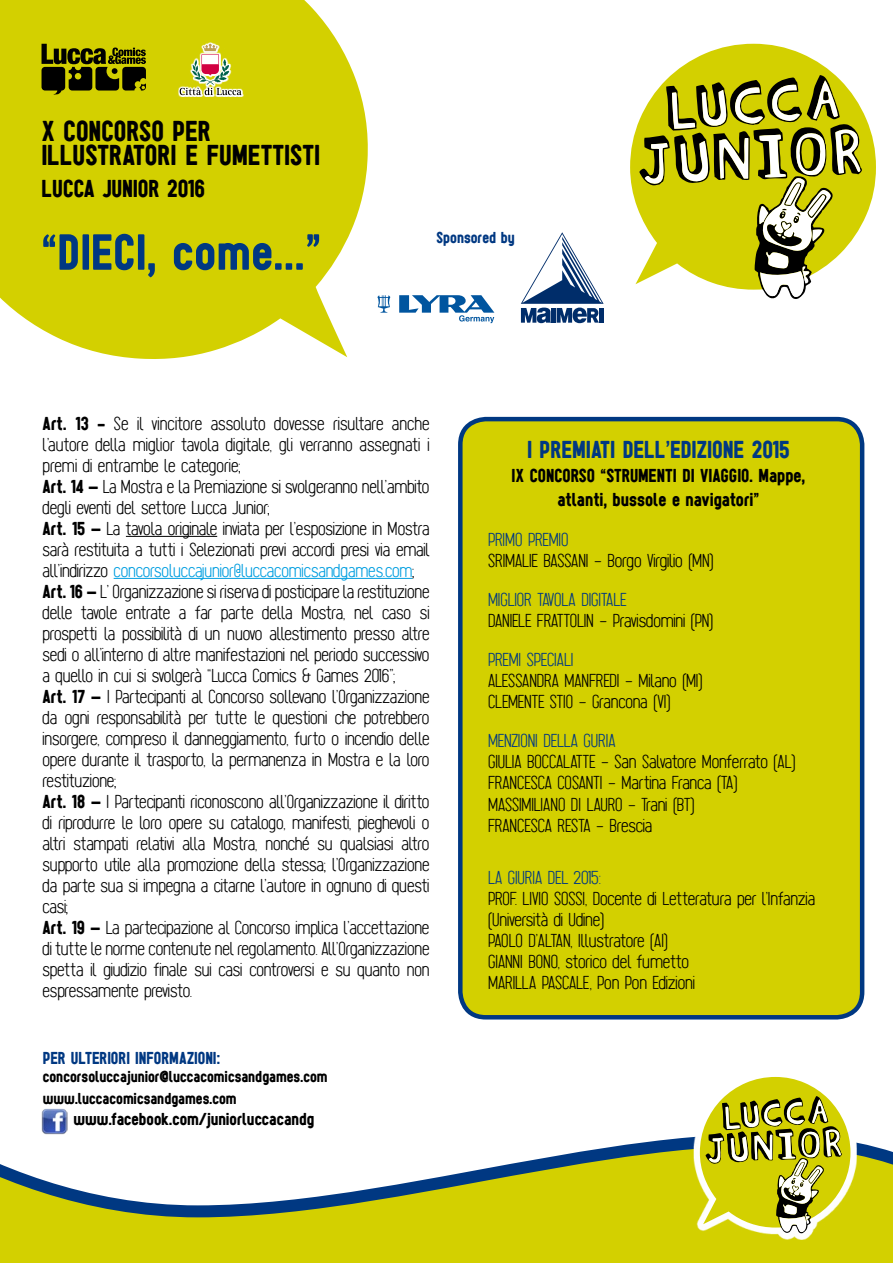
<style>
.page{position:relative;width:893px;height:1263px;background:#fff}
.page>*{position:absolute;margin:0;border:0;box-sizing:border-box;transform-origin:0 0}
.t1{font:52.5px "Sugo";letter-spacing:.01em;color:#003882}
.t2{font:30px/24px "Sugo";color:#000}
.t3{font:25.5px "Sugo";letter-spacing:-.005em;color:#003882}
.t4{font:25.5px "Sugo";letter-spacing:-.005em;color:#000}
.t5{font:200 19.5px/21px "Sugo";color:#000}
.t6{font:200 19.5px "Sugo";color:#003882}
.t7{font:19.5px/24px "Sugo";color:#000}
.t8{font:18px "Sugo";color:#000}
.t9{font:18px "Sugo";color:#003882}
.t10{font:16.5px/21.6px "Sugo";color:#000}
.t11{font:16.5px "Sugo";color:#003882}
.s1{font-weight:400}
.s2{color:#009ee0}
</style>
<div class="page">
<svg style="left:0;top:0;width:368px;height:359px;background:#d7d51c"></svg>
<svg style="left:630px;top:44px;width:246px;height:241px"></svg>
<svg style="left:639px;top:75px;width:225px;height:224px"></svg>
<svg style="left:42px;top:44px;width:104px;height:51px;background:#5c5a00"></svg>
<svg style="left:377px;top:295px;width:13px;height:18px"></svg>
<svg style="left:399px;top:295px;width:95px;height:28px"></svg>
<svg style="left:521px;top:232px;width:83px;height:91px"></svg>
<svg style="left:178px;top:42px;width:66px;height:55px"></svg>
<svg style="left:180px;top:44px;width:62px;height:51px;background:#cac256"></svg>
<svg style="left:0;top:1134px;width:893px;height:129px"></svg>
<hr style="left:126px;top:536px;width:91px;height:1px;background:#000">
<hr style="left:114px;top:578px;width:299px;height:1px;background:#009ee0">
<img style="left:41px;top:1108px;width:27px;height:26px">
<svg style="left:693px;top:1076px;width:164px;height:164px"></svg>
<svg style="left:700px;top:1077px;width:150px;height:157px"></svg>
<div style="left:460px;top:419px;width:402px;height:598px;background:#d3d000;border-radius:26px"></div>
<div style="left:458px;top:417px;width:406px;height:602px;border:4px solid #003882;border-radius:26px"></div>
<h2 class="t2" style="left:42px;top:118px;width:278px">X Concorso per illustratori e fumettisti</h2>
<h3 class="t4" style="left:42px;top:173px;width:165px">Lucca Junior 2016</h3>
<h1 class="t1" style="left:42px;top:220px;width:281px">“DIECI, come...”</h1>
<p class="t11" style="left:436px;top:228px;width:80px">Sponsored by</p>
<p class="t5" style="left:43px;top:413px;width:389px"><span class="s1">Art. 13 -</span> Se il vincitore assoluto dovesse risultare anche l’autore della miglior tavola digitale, gli verranno assegnati i premi di entrambe le categorie;<br><span class="s1">Art. 14 –</span> La Mostra e la Premiazione si svolgeranno nell’ambito degli eventi del settore Lucca Junior;<br><span class="s1">Art. 15 –</span> La tavola originale inviata per l’esposizione in Mostra sarà restituita a tutti i Selezionati previ accordi presi via email all’indirizzo <span class="s2">concorsoluccajunior@luccacomicsandgames.com</span>; <span class="s1">Art. 16 –</span> L’ Organizzazione si riserva di posticipare la restituzione delle tavole entrate a far parte della Mostra, nel caso si prospetti la possibilità di un nuovo allestimento presso altre sedi o all’interno di altre manifestazioni nel periodo successivo a quello in cui si svolgerà “Lucca Comics &amp; Games 2016”;<br><span class="s1">Art. 17 –</span> I Partecipanti al Concorso sollevano l’Organizzazione da ogni responsabilità per tutte le questioni che potrebbero insorgere, compreso il danneggiamento, furto o incendio delle opere durante il trasporto, la permanenza in Mostra e la loro restituzione;<br><span class="s1">Art. 18 –</span> I Partecipanti riconoscono all’Organizzazione il diritto di riprodurre le loro opere su catalogo, manifesti, pieghevoli o altri stampati relativi alla Mostra, nonché su qualsiasi altro supporto utile alla promozione della stessa; l’Organizzazione da parte sua si impegna a citarne l’autore in ognuno di questi casi;<br><span class="s1">Art. 19 –</span> La partecipazione al Concorso implica l’accettazione di tutte le norme contenute nel regolamento. All’Organizzazione spetta il giudizio finale sui casi controversi e su quanto non espressamente previsto.</p>
<p class="t9" style="left:43px;top:1047px;width:179px">Per ulteriori informazioni:</p>
<p class="t10" style="left:43px;top:1065px;width:286px">concorsoluccajunior@luccacomicsandgames.com www.luccacomicsandgames.com</p>
<p class="t8" style="left:74px;top:1108px;width:242px">www.facebook.com/juniorluccacandg</p>
<h3 class="t3" style="left:527px;top:434px;width:264px">I premiati dell’edizione 2015</h3>
<p class="t7" style="left:512px;top:463px;width:60px">IX CONCORSO</p>
<p class="t7" style="left:601px;top:463px;width:15px">“STRUM</p>
<p class="t7" style="left:558px;top:463px;width:249px;text-indent:91px">ENTI DI VIAGGIO. Mappe, atlanti, bussole e navigatori”</p>
<p class="t6" style="left:488px;top:529px;width:82px">PRIMO PREMIO</p>
<p class="t5" style="left:488px;top:550px;width:15px">Srimalie</p>
<p class="t5" style="left:543px;top:550px;width:15px">Bassani</p>
<p class="t5" style="left:594px;top:550px;width:121px">- Borgo Virgilio (MN)</p>
<p class="t6" style="left:488px;top:589px;width:140px">MIGLIOR TAVOLA DIGITALE</p>
<p class="t5" style="left:488px;top:610px;width:15px">Daniele</p>
<p class="t5" style="left:537px;top:610px;width:14px">Frattolin</p>
<p class="t5" style="left:599px;top:610px;width:115px">- Pravisdomini (PN)</p>
<p class="t6" style="left:488px;top:649px;width:87px">PREMI SPECIALI</p>
<p class="t5" style="left:488px;top:670px;width:16px">Alessandra</p>
<p class="t5" style="left:564px;top:670px;width:18px">Manfredi</p>
<p class="t5" style="left:625px;top:670px;width:79px">- Milano (MI)</p>
<p class="t5" style="left:488px;top:691px;width:16px">Clemente</p>
<p class="t5" style="left:550px;top:691px;width:122px">Stio - Grancona (VI)</p>
<p class="t6" style="left:488px;top:730px;width:129px">MENZIONI DELLA GURIA</p>
<p class="t5" style="left:488px;top:751px;width:14px">Giulia</p>
<p class="t5" style="left:527px;top:751px;width:16px">Boccalatte</p>
<p class="t5" style="left:601px;top:751px;width:196px">- San Salvatore Monferrato (AL)</p>
<p class="t5" style="left:488px;top:772px;width:15px">Francesca</p>
<p class="t5" style="left:557px;top:772px;width:15px">Cosanti</p>
<p class="t5" style="left:608px;top:772px;width:131px">- Martina Franca (TA)</p>
<p class="t5" style="left:488px;top:793px;width:18px">Massimiliano</p>
<p class="t5" style="left:571px;top:793px;width:31px">di Lauro</p>
<p class="t5" style="left:628px;top:793px;width:68px">- Trani (BT)</p>
<p class="t5" style="left:488px;top:814px;width:15px">Francesca</p>
<p class="t5" style="left:557px;top:814px;width:15px">Resta</p>
<p class="t5" style="left:596px;top:814px;width:58px">- Brescia</p>
<p class="t6" style="left:488px;top:866px;width:114px">LA GIURIA del 2015:</p>
<p class="t5" style="left:488px;top:888px;width:329px">Prof. Livio Sossi, Docente di Letteratura per l’Infanzia (Università di Udine)<br>Paolo</p>
<p class="t5" style="left:528px;top:930px;width:141px">D’Altan, Illustratore (AI)</p>
<p class="t5" style="left:488px;top:951px;width:14px">Gianni</p>
<p class="t5" style="left:528px;top:951px;width:162px">Bono, storico del fumetto</p>
<p class="t5" style="left:488px;top:972px;width:18px">Marilla</p>
<p class="t5" style="left:542px;top:972px;width:15px">Pascale</p>
<p class="t5" style="left:590px;top:972px;width:107px">, Pon Pon Edizioni</p>
</div>
